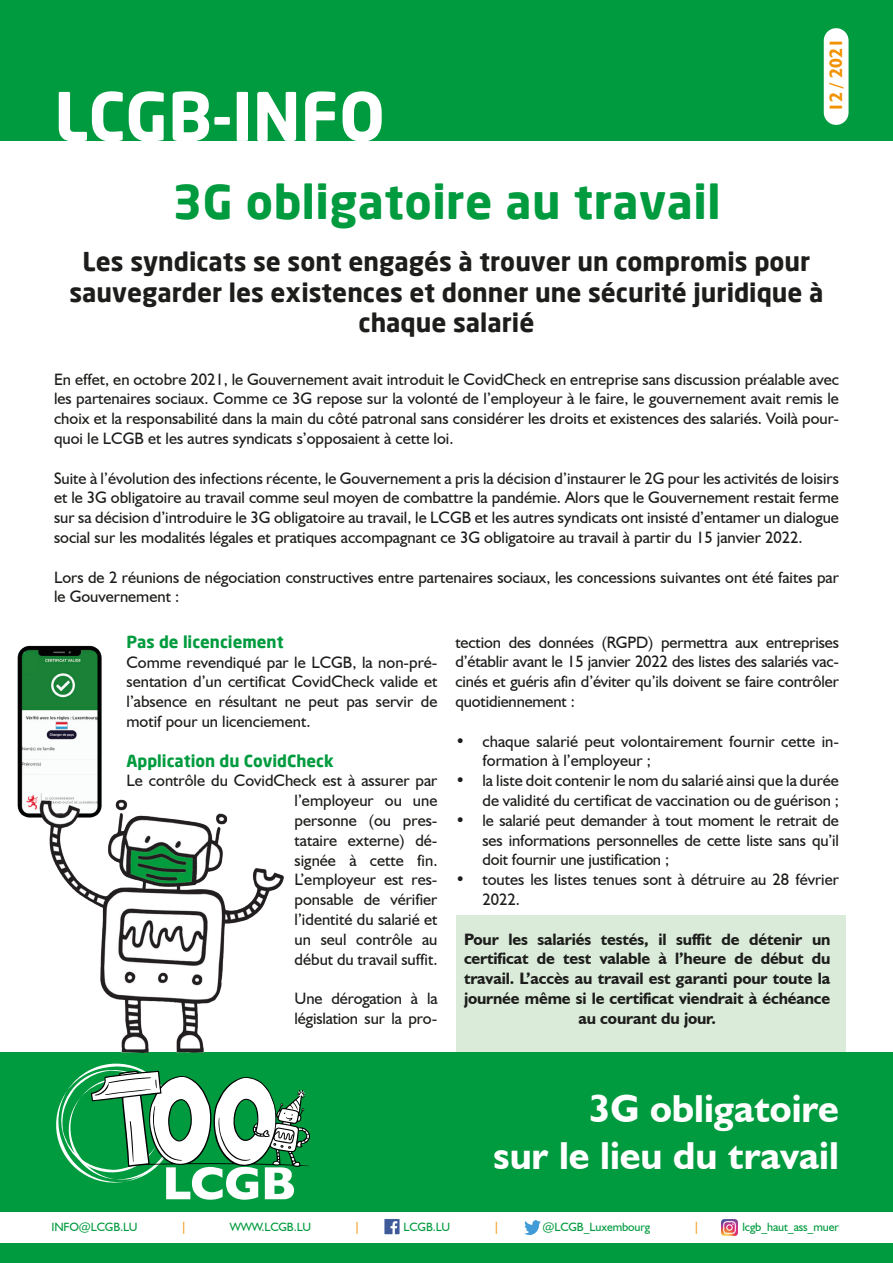
<style>
.page{position:relative;width:893px;height:1263px;background:#fff}
.page>*{position:absolute;margin:0;border:0;box-sizing:border-box;transform-origin:0 0}
.t1{font:700 66px "Neo Sans";color:#fff}
.t2{font:700 46.5px "Neo Sans";letter-spacing:.01em;color:#009b3e}
.t3{font:700 39px "Humanist 521 BT";color:#fff}
.t4{font:700 25.5px/30.6px "Neo Sans";color:#1d1d1b;text-align:center}
.t5{font:700 18px "Humanist 521 BT";color:#f39200}
.t6{font:16.5px/19.8px "Humanist 521 BT";color:#1d1d1b;text-align:justify}
.t7{font:700 16.5px/19.8px "Humanist 521 BT";letter-spacing:-.01em;color:#1d1d1b;text-align:center}
.t8{font:700 16.5px "Neo Sans";color:#009b3e}
.t9{font:12px "Humanist 521 BT";letter-spacing:-.01em;color:#009b3e}
.t10{font:12px "Humanist 521 BT";color:#f39200}
</style>
<div class="page">
<div style="left:457px;top:915px;width:389px;height:157px;background:#daebd9"></div>
<div style="left:0;top:0;width:893px;height:140px;background:#009b3e"></div>
<div style="left:824px;top:28px;width:24px;height:97px;background:#fff;border-radius:12px"></div>
<div style="left:0;top:1052px;width:893px;height:211px;background:#009b3e"></div>
<div style="left:0;top:1212px;width:893px;height:30px;background:#fff"></div>
<svg style="left:56px;top:1063px;width:254px;height:137px"></svg>
<img style="left:384px;top:1219px;width:16px;height:16px">
<img style="left:524px;top:1221px;width:17px;height:13px">
<img style="left:721px;top:1219px;width:17px;height:17px">
<img style="left:17px;top:645px;width:267px;height:408px">
<p class="t1" style="left:54px;top:74px;width:332px">LCGB-INFO</p>
<p class="t5" style="left:825px;top:112px;width:75px;rotate:-90deg">12 / 2021</p>
<p class="t2" style="left:172px;top:172px;width:550px">3G obligatoire au travail</p>
<p class="t4" style="left:69px;top:246px;width:756px">Les syndicats se sont engagés à trouver un compromis pour sauvegarder les existences et donner une sécurité juridique à chaque salarié</p>
<p class="t6" style="left:54px;top:369px;width:786px">En effet, en octobre 2021, le Gouvernement avait introduit le CovidCheck en entreprise sans discussion préalable avec les partenaires sociaux. Comme ce 3G repose sur la volonté de l’employeur à le faire, le gouvernement avait remis le choix et la responsabilité dans la main du côté patronal sans considérer les droits et existences des salariés. Voilà pour&shy;quoi le LCGB et les autres syndicats s’opposaient à cette loi.</p>
<p class="t6" style="left:54px;top:468px;width:786px">Suite à l’évolution des infections récente, le Gouvernement a pris la décision d’instaurer le 2G pour les activités de loisirs et le 3G obligatoire au travail comme seul moyen de combattre la pandémie. Alors que le Gouvernement restait ferme sur sa décision d’introduire le 3G obligatoire au travail, le LCGB et les autres syndicats ont insisté d’entamer un dialogue social sur les modalités légales et pratiques accompagnant ce 3G obligatoire au travail à partir du 15 janvier 2022.</p>
<p class="t6" style="left:54px;top:567px;width:786px">Lors de 2 réunions de négociation constructives entre partenaires sociaux, les concessions suivantes ont été faites par le Gouvernement :</p>
<p class="t8" style="left:127px;top:631px;width:159px">Pas de licenciement</p>
<p class="t6" style="left:127px;top:652px;width:312px">Comme revendiqué par le LCGB, la non-pré&shy;sentation d’un certificat CovidCheck valide et l’absence en résultant ne peut pas servir de motif pour un licenciement.</p>
<p class="t8" style="left:127px;top:750px;width:209px">Application du CovidCheck</p>
<p class="t6" style="left:295px;top:770px;width:144px;text-indent:-168px">Le contrôle du CovidCheck est à assurer par l’employeur ou une personne (ou pres&shy;tataire externe) dé&shy;signée à cette fin.<br>L’employeur est res&shy;ponsable de vérifier l’identité du salarié et un seul contrôle au début du travail suffit.</p>
<p class="t6" style="left:295px;top:988px;width:144px">Une dérogation à la législation sur la pro-</p>
<p class="t6" style="left:455px;top:632px;width:385px">tection des données (RGPD) permettra aux entreprises d’établir avant le 15 janvier 2022 des listes des salariés vac&shy;cinés et guéris afin d’éviter qu’ils doivent se faire contrôler quotidiennement :</p>
<p class="t6" style="left:482px;top:731px;width:358px;text-indent:-27px">• chaque salarié peut volontairement fournir cette in&shy;formation à l’employeur ;</p>
<p class="t6" style="left:455px;top:770px;width:385px;text-align:right">• la liste doit contenir le nom du salarié ainsi que la durée de validité du certificat de vaccination ou de guérison ;</p>
<p class="t6" style="left:482px;top:810px;width:358px;text-indent:-27px">• le salarié peut demander à tout moment le retrait de ses informations personnelles de cette liste sans qu’il doit fournir une justification ;</p>
<p class="t6" style="left:482px;top:869px;width:358px;text-indent:-27px">• toutes les listes tenues sont à détruire au 28 février<br>2022.</p>
<p class="t7" style="left:464px;top:929px;width:368px">Pour les salariés testés, il suffit de détenir un certificat de test valable à l’heure de début du travail. L’accès au travail est garanti pour toute la journée même si le certificat viendrait à échéance au courant du jour.</p>
<p class="t3" style="left:589px;top:1084px;width:251px">3G obligatoire</p>
<p class="t3" style="left:494px;top:1131px;width:347px">sur le lieu du travail</p>
<p class="t9" style="left:51px;top:1219px;width:88px">INFO@LCGB.LU</p>
<p class="t10" style="left:181px;top:1219px;width:7px">|</p>
<p class="t9" style="left:230px;top:1219px;width:83px">WWW.LCGB.LU</p>
<p class="t10" style="left:354px;top:1219px;width:7px">|</p>
<p class="t9" style="left:403px;top:1219px;width:48px">LCGB.LU</p>
<p class="t10" style="left:493px;top:1219px;width:7px">|</p>
<p class="t9" style="left:542px;top:1219px;width:109px">@LCGB_Luxembourg</p>
<p class="t10" style="left:693px;top:1219px;width:7px">|</p>
<p class="t9" style="left:742px;top:1219px;width:98px">lcgb_haut_ass_muer</p>
</div>
